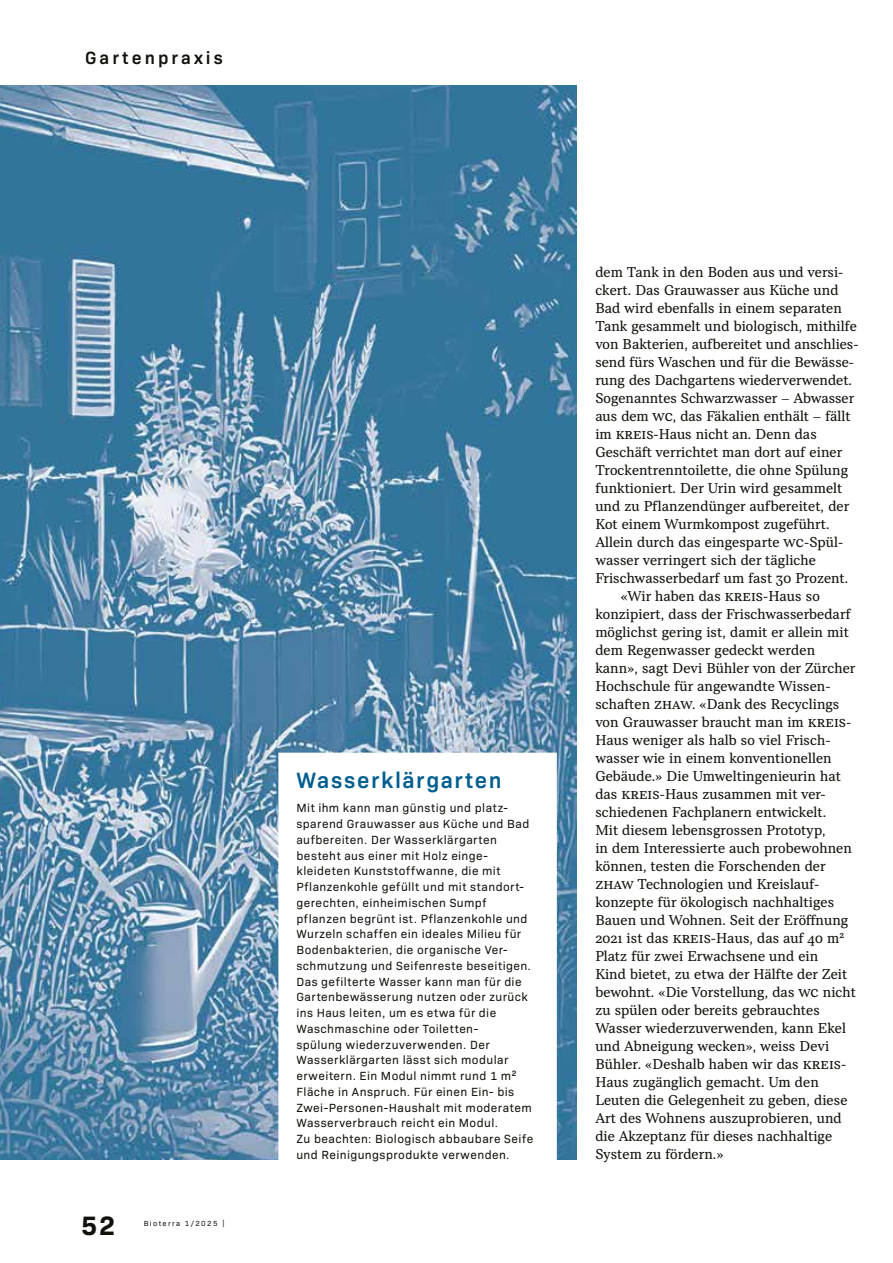
<style>
.page{position:relative;width:893px;height:1263px;background:#fff}
.page>*{position:absolute;margin:0;border:0;box-sizing:border-box;transform-origin:0 0}
.t1{font:700 27px "Bio Sans";color:#12120d}
.t2{font:600 22.5px "Bio Sans";letter-spacing:.07em;color:#005f8e}
.t3{font:600 18px "Bio Sans";letter-spacing:.17em;color:#12120d}
.t4{font:14.25px "TT Livret Text";letter-spacing:.01em;color:#12120d}
.t5{font:12px/15.8px "Bio Sans";letter-spacing:.035em;color:#12120d}
.t6{font:7.5px "Bio Sans";letter-spacing:.18em;color:#12120d}
</style>
<div class="page">
<img style="left:0;top:85px;width:577px;height:1074px">
<div style="left:287px;top:762px;width:261px;height:414px;background:#fff"></div>
<p class="t3" style="left:85px;top:44px;width:139px">Gartenpraxis</p>
<h1 class="t1" style="left:81px;top:1205px;width:36px">52</h1>
<p class="t6" style="left:144px;top:1218px;width:83px">Bioterra 1/2025 !</p>
<h2 class="t2" style="left:296px;top:763px;width:207px">Wasserklärgarten</h2>
<p class="t5" style="left:296px;top:799px;width:238px">Mit ihm kann man günstig und platz&shy;sparend Grauwasser aus Küche und Bad aufbereiten. Der Wasserklärgarten besteht aus einer mit Holz einge&shy;kleideten Kunststoffwanne, die mit Pflanzenkohle gefüllt und mit standort&shy;gerechten, einheimischen Sumpf pflanzen begrünt ist. Pflanzenkohle und Wurzeln schaffen ein ideales Milieu für Bodenbakterien, die organische Ver&shy;schmutzung und Seifenreste beseitigen.<br>Das gefilterte Wasser kann man für die Gartenbewässerung nutzen oder zurück ins Haus leiten, um es etwa für die Waschmaschine oder Toiletten-<br>spülung wiederzuverwenden. Der Wasserklärgarten lässt sich modular erweitern. Ein Modul nimmt rund 1 m<sup>2<br></sup>Fläche in Anspruch. Für einen Ein- bis Zwei-Personen-Haushalt mit moderatem Wasserverbrauch reicht ein Modul.<br>Zu beachten: Biologisch abbaubare Seife und Reinigungsprodukte verwenden.</p>
<p class="t4" style="left:595px;top:264px;width:250px">dem Tank in den Boden aus und versi-</p>
<p class="t4" style="left:595px;top:282px;width:245px">ckert. Das Grauwasser aus Küche und</p>
<p class="t4" style="left:595px;top:300px;width:248px">Bad wird ebenfalls in einem separaten</p>
<p class="t4" style="left:595px;top:318px;width:263px">Tank gesammelt und biologisch, mithilfe</p>
<p class="t4" style="left:595px;top:336px;width:265px">von Bakterien, aufbereitet und anschlies-</p>
<p class="t4" style="left:595px;top:354px;width:260px">send fürs Waschen und für die Bewässe-</p>
<p class="t4" style="left:595px;top:372px;width:258px">rung des Dachgartens wiederverwendet.</p>
<p class="t4" style="left:595px;top:390px;width:260px">Sogenanntes Schwarzwasser – Abwasser</p>
<p class="t4" style="left:595px;top:408px;width:257px">aus dem !", das Fäkalien enthält – fällt</p>
<p class="t4" style="left:595px;top:426px;width:223px">im #$%&amp;'-Haus nicht an. Denn das</p>
<p class="t4" style="left:595px;top:444px;width:248px">Geschäft verrichtet man dort auf einer</p>
<p class="t4" style="left:595px;top:462px;width:254px">Trockentrenntoilette, die ohne Spülung</p>
<p class="t4" style="left:595px;top:480px;width:249px">funktioniert. Der Urin wird gesammelt</p>
<p class="t4" style="left:595px;top:498px;width:255px">und zu Pflanzendünger aufbereitet, der</p>
<p class="t4" style="left:595px;top:516px;width:236px">Kot einem Wurmkompost zugeführt.</p>
<p class="t4" style="left:595px;top:534px;width:249px">Allein durch das eingesparte !"-Spül-</p>
<p class="t4" style="left:595px;top:552px;width:222px">wasser verringert sich der tägliche</p>
<p class="t4" style="left:595px;top:570px;width:254px">Frischwasserbedarf um fast () Prozent.</p>
<p class="t4" style="left:621px;top:588px;width:201px">«Wir haben das #$%&amp;'-Haus so</p>
<p class="t4" style="left:595px;top:606px;width:257px">konzipiert, dass der Frischwasserbedarf</p>
<p class="t4" style="left:595px;top:624px;width:255px">möglichst gering ist, damit er allein mit</p>
<p class="t4" style="left:595px;top:642px;width:221px">dem Regenwasser gedeckt werden</p>
<p class="t4" style="left:595px;top:660px;width:262px">kann», sagt Devi Bühler von der Zürcher</p>
<p class="t4" style="left:595px;top:678px;width:237px">Hochschule für angewandte Wissen-</p>
<p class="t4" style="left:595px;top:696px;width:245px">schaften *+,!. «Dank des Recyclings</p>
<p class="t4" style="left:595px;top:714px;width:258px">von Grauwasser braucht man im #$%&amp;'-</p>
<p class="t4" style="left:595px;top:732px;width:237px">Haus weniger als halb so viel Frisch-</p>
<p class="t4" style="left:595px;top:750px;width:238px">wasser wie in einem konventionellen</p>
<p class="t4" style="left:595px;top:768px;width:247px">Gebäude.» Die Umweltingenieurin hat</p>
<p class="t4" style="left:595px;top:786px;width:232px">das #$%&amp;'-Haus zusammen mit ver-</p>
<p class="t4" style="left:595px;top:804px;width:232px">schiedenen Fachplanern entwickelt.</p>
<p class="t4" style="left:595px;top:822px;width:232px">Mit diesem lebensgrossen Prototyp,</p>
<p class="t4" style="left:595px;top:840px;width:258px">in dem Interessierte auch probewohnen</p>
<p class="t4" style="left:595px;top:858px;width:232px">können, testen die Forschenden der</p>
<p class="t4" style="left:595px;top:876px;width:225px">*+,! Technologien und Kreislauf-</p>
<p class="t4" style="left:595px;top:894px;width:240px">konzepte für ökologisch nachhaltiges</p>
<p class="t4" style="left:595px;top:912px;width:255px">Bauen und Wohnen. Seit der Eröffnung</p>
<p class="t4" style="left:595px;top:930px;width:250px">-)-. ist das #$%&amp;'-Haus, das auf /) m0</p>
<p class="t4" style="left:595px;top:948px;width:224px">Platz für zwei Erwachsene und ein</p>
<p class="t4" style="left:595px;top:966px;width:253px">Kind bietet, zu etwa der Hälfte der Zeit</p>
<p class="t4" style="left:595px;top:984px;width:262px">bewohnt. «Die Vorstellung, das !" nicht</p>
<p class="t4" style="left:595px;top:1002px;width:226px">zu spülen oder bereits gebrauchtes</p>
<p class="t4" style="left:595px;top:1020px;width:252px">Wasser wiederzuverwenden, kann Ekel</p>
<p class="t4" style="left:595px;top:1038px;width:235px">und Abneigung wecken», weiss Devi</p>
<p class="t4" style="left:595px;top:1056px;width:252px">Bühler. «Deshalb haben wir das #$%&amp;'-</p>
<p class="t4" style="left:595px;top:1074px;width:225px">Haus zugänglich gemacht. Um den</p>
<p class="t4" style="left:595px;top:1092px;width:254px">Leuten die Gelegenheit zu geben, diese</p>
<p class="t4" style="left:595px;top:1110px;width:248px">Art des Wohnens auszuprobieren, und</p>
<p class="t4" style="left:595px;top:1128px;width:238px">die Akzeptanz für dieses nachhaltige</p>
<p class="t4" style="left:595px;top:1146px;width:130px">System zu fördern.»</p>
</div>
